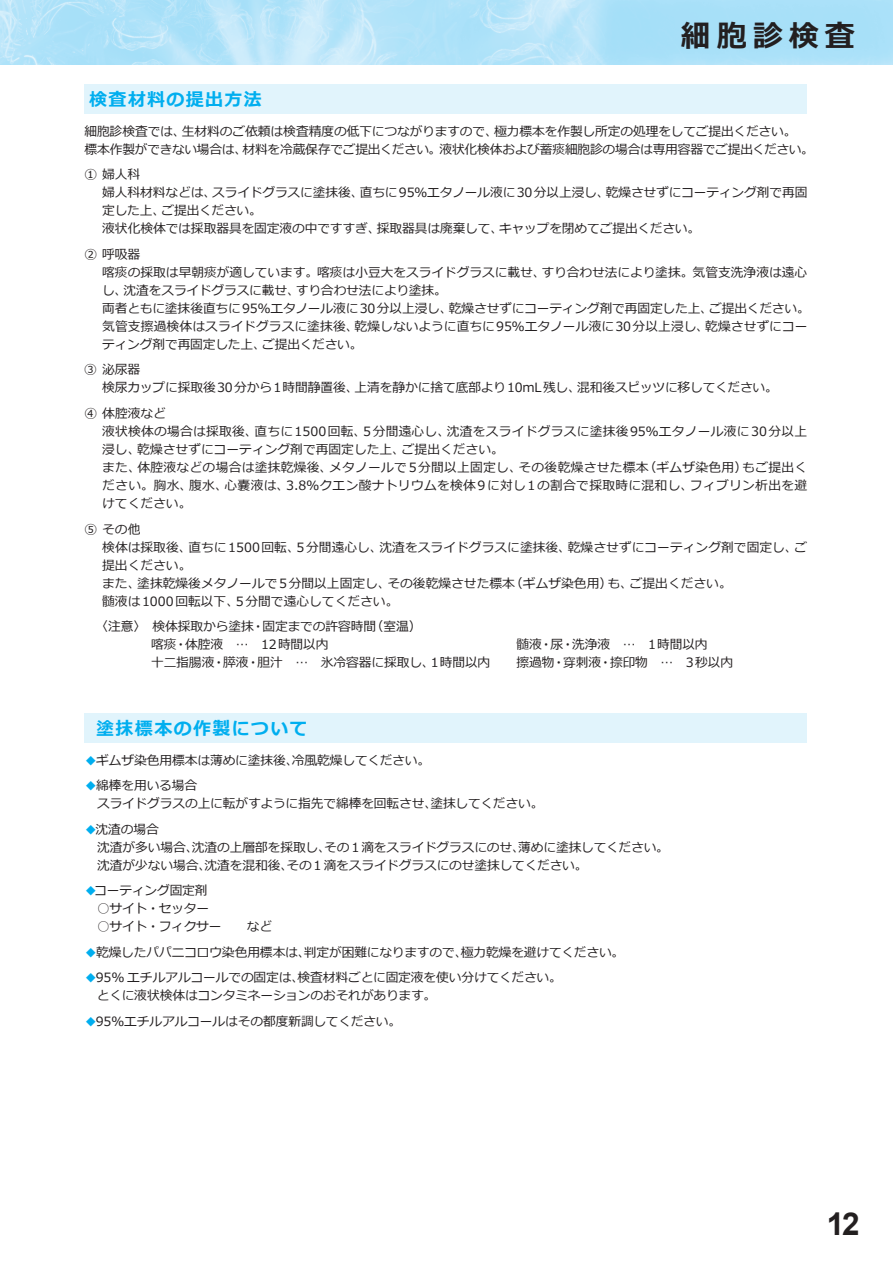
<style>
.page{position:relative;width:893px;height:1263px;background:#fff}
.page>*{position:absolute;margin:0;border:0;box-sizing:border-box;transform-origin:0 0}
.t1{font:700 31.5px "Arial";color:#231f20}
.t2{font:700 30px "Meiryo";letter-spacing:.2em;color:#231f20}
.t3{font:700 18px "Meiryo";letter-spacing:.075em;color:#00aeef}
.t4{font:12.75px/18px "Meiryo";letter-spacing:-.005em;color:#231f20}
.t5{font:12.75px/18px "Meiryo";letter-spacing:.02em;color:#231f20}
.s1{color:#00aeef}
</style>
<div class="page">
<img style="left:0;top:0;width:893px;height:65px">
<div style="left:84px;top:84px;width:723px;height:30px;background:#e1f4fc"></div>
<div style="left:84px;top:713px;width:723px;height:30px;background:#e1f4fc"></div>
<h3 class="t3" style="left:89px;top:87px;width:174px">検査材料の提出方法</h3>
<h2 class="t2" style="left:681px;top:15px;width:175px">細胞診検査</h2>
<p class="t4" style="left:84px;top:123px;width:731px">細胞診検査では、生材料のご依頼は検査精度の低下につながりますので、極力標本を作製し所定の処理をしてご提出ください。<br>標本作製ができない場合は、材料を冷蔵保存でご提出ください。液状化検体および蓄痰細胞診の場合は専用容器でご提出ください。</p>
<p class="t4" style="left:102px;top:166px;width:707px;text-indent:-18px">① 婦人科<br>婦人科材料などは、スライドグラスに塗抹後、直ちに95％エタノール液に30分以上浸し、乾燥させずにコーティング剤で再固定した上、ご提出ください。<br>液状化検体では採取器具を固定液の中ですすぎ、採取器具は廃棄して、キャップを閉めてご提出ください。</p>
<p class="t4" style="left:102px;top:246px;width:709px;text-indent:-18px">② 呼吸器<br>喀痰の採取は早朝痰が適しています。喀痰は小豆大をスライドグラスに載せ、すり合わせ法により塗抹。気管支洗浄液は遠心し、沈渣をスライドグラスに載せ、すり合わせ法により塗抹。<br>両者ともに塗抹後直ちに95％エタノール液に30分以上浸し、乾燥させずにコーティング剤で再固定した上、ご提出ください。気管支擦過検体はスライドグラスに塗抹後、乾燥しないように直ちに95％エタノール液に30分以上浸し、乾燥させずにコーティング剤で再固定した上、ご提出ください。</p>
<p class="t4" style="left:102px;top:361px;width:677px;text-indent:-18px">③ 泌尿器<br>検尿カップに採取後30分から1時間静置後、上清を静かに捨て底部より10mL残し、混和後スピッツに移してください。</p>
<p class="t5" style="left:102px;top:405px;width:706px;text-indent:-18px">④ 体腔液など<br>液状検体の場合は採取後、直ちに1500回転、5分間遠心し、沈渣をスライドグラスに塗抹後95％エタノール液に30分以上浸し、乾燥させずにコーティング剤で再固定した上、ご提出ください。<br>また、体腔液などの場合は塗抹乾燥後、メタノールで5分間以上固定し、その後乾燥させた標本（ギムザ染色用）もご提出ください。胸水、腹水、心嚢液は、3.8％クエン酸ナトリウムを検体9に対し1の割合で採取時に混和し、フィブリン析出を避けてください。</p>
<p class="t4" style="left:102px;top:520px;width:706px;text-indent:-18px">⑤ その他<br>検体は採取後、直ちに1500回転、5分間遠心し、沈渣をスライドグラスに塗抹後、乾燥させずにコーティング剤で固定し、ご提出ください。<br>また、塗抹乾燥後メタノールで5分間以上固定し、その後乾燥させた標本（ギムザ染色用）も、ご提出ください。<br>髄液は1000回転以下、5分間で遠心してください。</p>
<p class="t4" style="left:138px;top:618px;width:285px;text-indent:-43px">〈注意〉　検体採取から塗抹・固定までの許容時間（室温）　喀痰・体腔液　… 12時間以内</p>
<p class="t4" style="left:516px;top:636px;width:193px">髄液・尿・洗浄液　… 1時間以内</p>
<p class="t4" style="left:138px;top:654px;width:353px">　十二指腸液・膵液・胆汁　…　氷冷容器に採取し、1時間以内</p>
<p class="t4" style="left:516px;top:654px;width:218px">擦過物・穿刺液・捺印物　… 3秒以内</p>
<h3 class="t3" style="left:96px;top:716px;width:213px">塗抹標本の作製について</h3>
<p class="t4" style="left:84px;top:751px;width:347px"><span class="s1">◆</span>ギムザ染色用標本は薄めに塗抹後、冷風乾燥してください。</p>
<p class="t4" style="left:84px;top:777px;width:460px"><span class="s1">◆</span>綿棒を用いる場合<br>　スライドグラスの上に転がすように指先で綿棒を回転させ、塗抹してください。</p>
<p class="t4" style="left:84px;top:820px;width:586px"><span class="s1">◆</span>沈渣の場合<br>　沈渣が多い場合、沈渣の上層部を採取し、その１滴をスライドグラスにのせ、薄めに塗抹してください。　沈渣が少ない場合、沈渣を混和後、その１滴をスライドグラスにのせ塗抹してください。</p>
<p class="t4" style="left:84px;top:882px;width:189px"><span class="s1">◆</span>コーティング固定剤<br>　○サイト・セッター<br>　○サイト・フィクサー　　など</p>
<p class="t4" style="left:84px;top:943px;width:541px"><span class="s1">◆</span>乾燥したパパニコロウ染色用標本は、判定が困難になりますので、極力乾燥を避けてください。</p>
<p class="t4" style="left:84px;top:969px;width:479px"><span class="s1">◆</span>95% エチルアルコールでの固定は、検査材料ごとに固定液を使い分けてください。　とくに液状検体はコンタミネーションのおそれがあります。</p>
<p class="t4" style="left:84px;top:1012px;width:318px"><span class="s1">◆</span>95％エチルアルコールはその都度新調してください。</p>
<h1 class="t1" style="left:827px;top:1201px;width:34px">12</h1>
</div>
